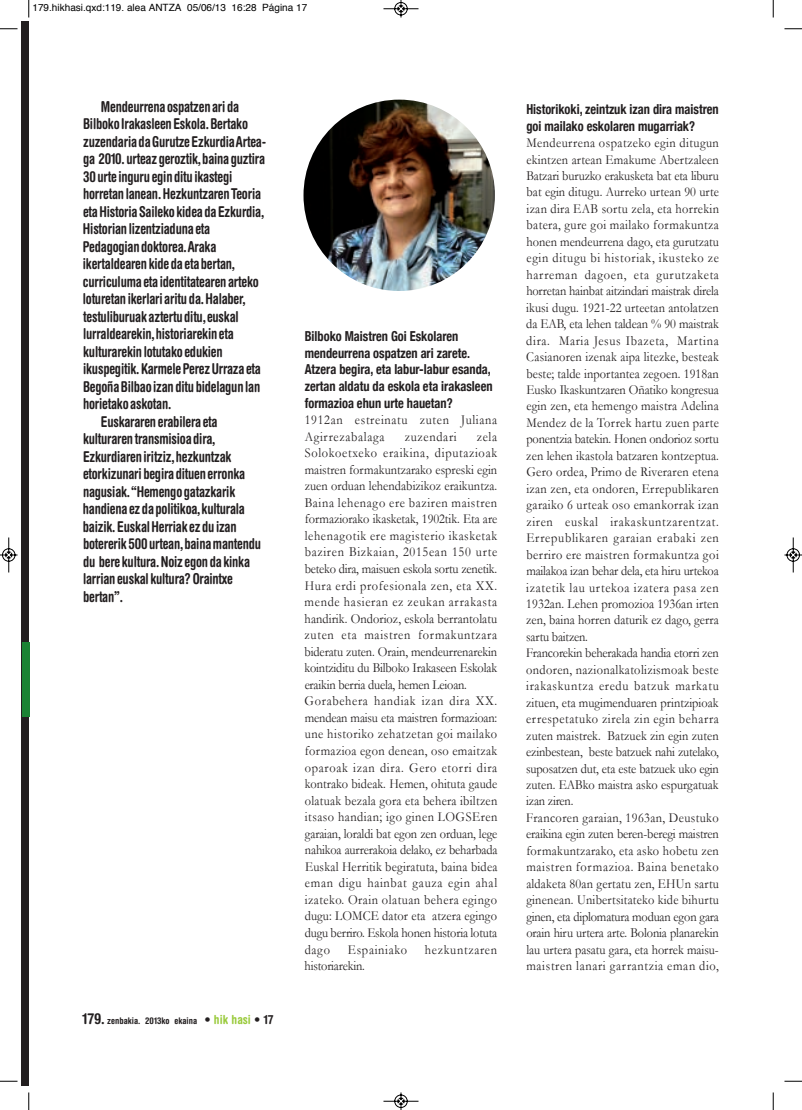
<style>
.page{position:relative;width:802px;height:1110px;background:#fff}
.page>*{position:absolute;margin:0;border:0;box-sizing:border-box;transform-origin:0 0}
.t1{font:700 condensed 15px "Helvetica Rounded";letter-spacing:-.015em;color:#231f20;scale:.9 1}
.t2{font:13.75px/16.5px "Garamond";letter-spacing:.02em;color:#231f20;scale:.9 1}
.t3{font:700 condensed 13.75px/16.5px "Helvetica Neue";color:#231f20;scale:.9 1}
.t4{font:13.75px/16.5px "Garamond";letter-spacing:.055em;color:#231f20;scale:.9 1}
.t5{font:13.75px "Garamond";letter-spacing:-.015em;color:#231f20;scale:.9 1}
.t6{font:10px "Helvetica";color:#000}
.t7{font:700 condensed 9.25px "Helvetica Rounded";color:#231f20}
.s1{font-size:15px}
.s2{font-size:12.5px}
.s3{font-size:12.5px;color:#99ca3b}
</style>
<div class="page">
<div style="left:22px;top:22px;width:7px;height:1064px;background:#231f20"></div>
<div style="left:22px;top:642px;width:7px;height:74px;background:#1b8334"></div>
<img style="left:303px;top:100px;width:192px;height:191px;border-radius:96px">
<svg style="left:28px;top:0;width:2px;height:18px"></svg>
<svg style="left:0;top:28px;width:18px;height:2px"></svg>
<svg style="left:773px;top:0;width:1px;height:18px"></svg>
<svg style="left:784px;top:28px;width:18px;height:2px"></svg>
<svg style="left:28px;top:1092px;width:2px;height:18px"></svg>
<svg style="left:0;top:1081px;width:18px;height:1px"></svg>
<svg style="left:773px;top:1092px;width:1px;height:18px"></svg>
<svg style="left:784px;top:1081px;width:18px;height:1px"></svg>
<svg style="left:383px;top:0;width:36px;height:18px"></svg>
<svg style="left:383px;top:1092px;width:36px;height:18px"></svg>
<svg style="left:0;top:537px;width:18px;height:36px"></svg>
<svg style="left:784px;top:537px;width:18px;height:36px"></svg>
<p class="t6" style="left:32px;top:4px;width:276px">179.hikhasi.qxd:119. alea ANTZA 05/06/13 16:28 Página 17</p>
<p class="t1" style="left:101px;top:101px;width:155px">Mendeurrena ospatzen ari da</p>
<p class="t1" style="left:83px;top:119px;width:185px">Bilboko Irakasleen Eskola. Bertako</p>
<p class="t1" style="left:83px;top:136px;width:205px">zuzendaria da Gurutze Ezkurdia Artea-</p>
<p class="t1" style="left:83px;top:154px;width:204px">ga 2010. urteaz geroztik, baina guztira</p>
<p class="t1" style="left:83px;top:171px;width:167px">30 urte inguru egin ditu ikastegi</p>
<p class="t1" style="left:83px;top:189px;width:199px">horretan lanean. Hezkuntzaren Teoria</p>
<p class="t1" style="left:83px;top:206px;width:203px">eta Historia Saileko kidea da Ezkurdia,</p>
<p class="t1" style="left:83px;top:224px;width:143px">Historian lizentziaduna eta</p>
<p class="t1" style="left:83px;top:241px;width:150px">Pedagogian doktorea. Araka</p>
<p class="t1" style="left:83px;top:259px;width:171px">ikertaldearen kide da eta bertan,</p>
<p class="t1" style="left:83px;top:276px;width:197px">curriculuma eta identitatearen arteko</p>
<p class="t1" style="left:83px;top:294px;width:182px">loturetan ikerlari aritu da. Halaber,</p>
<p class="t1" style="left:83px;top:311px;width:174px">testuliburuak aztertu ditu, euskal</p>
<p class="t1" style="left:83px;top:329px;width:169px">lurraldearekin, historiarekin eta</p>
<p class="t1" style="left:83px;top:346px;width:156px">kulturarekin lotutako edukien</p>
<p class="t1" style="left:83px;top:364px;width:199px">ikuspegitik. Karmele Perez Urraza eta</p>
<p class="t1" style="left:83px;top:381px;width:198px">Begoña Bilbao izan ditu bidelagun lan</p>
<p class="t1" style="left:83px;top:399px;width:100px">horietako askotan.</p>
<p class="t1" style="left:101px;top:416px;width:131px">Euskararen erabilera eta</p>
<p class="t1" style="left:83px;top:434px;width:149px">kulturaren transmisioa dira,</p>
<p class="t1" style="left:83px;top:451px;width:166px">Ezkurdiaren iritziz, hezkuntzak</p>
<p class="t1" style="left:83px;top:469px;width:182px">etorkizunari begira dituen erronka</p>
<p class="t1" style="left:83px;top:486px;width:171px">nagusiak. “Hemengo gatazkarik</p>
<p class="t1" style="left:83px;top:504px;width:181px">handiena ez da politikoa, kulturala</p>
<p class="t1" style="left:83px;top:521px;width:172px">baizik. Euskal Herriak ez du izan</p>
<p class="t1" style="left:83px;top:539px;width:199px">botererik 500 urtean, baina mantendu</p>
<p class="t1" style="left:83px;top:556px;width:187px">du bere kultura. Noiz egon da kinka</p>
<p class="t1" style="left:83px;top:574px;width:168px">larrian euskal kultura? Oraintxe</p>
<p class="t1" style="left:83px;top:591px;width:46px">bertan”.</p>
<p class="t7" style="left:82px;top:1017px;width:193px"><span class="s1">179.</span> zenbakia. 2013ko ekaina <span class="s2">•</span> <span class="s3">hik hasi</span> <span class="s2">• 17</span></p>
<p class="t3" style="left:305px;top:328px;width:210px">Bilboko Maistren Goi Eskolaren mendeurrena ospatzen ari zarete.<br>Atzera begira, eta labur-labur esanda, zertan aldatu da eskola eta irakasleen formazioa ehun urte hauetan?</p>
<p class="t4" style="left:305px;top:412px;width:215px">1912an estreinatu zuten Juliana<br>Agirrezabalaga</p>
<p class="t4" style="left:405px;top:428px;width:59px">zuzendari</p>
<p class="t2" style="left:304px;top:428px;width:216px;text-indent:172px">zela Solokoetxeko eraikina, diputazioak maistren formakuntzarako espreski egin zuen orduan lehendabizikoz eraikuntza.<br>Baina lehenago ere baziren maistren formaziorako ikasketak, 1902tik. Eta are lehenagotik ere magisterio ikasketak baziren Bizkaian, 2015ean 150 urte beteko dira, maisuen eskola sortu zenetik.<br>Hura erdi profesionala zen, eta XX. mende hasieran ez zeukan arrakasta handirik. Ondorioz, eskola berrantolatu zuten eta maistren formakuntzara bideratu zuten. Orain, mendeurrenarekin kointziditu du Bilboko Irakaseen Eskolak eraikin berria duela, hemen Leioan.<br>Gorabehera handiak izan dira XX. mendean maisu eta maistren formazioan: une historiko zehatzetan goi mailako formazioa egon denean, oso emaitzak oparoak izan dira. Gero etorri dira kontrako bideak. Hemen, ohituta gaude olatuak bezala gora eta behera ibiltzen itsaso handian; igo ginen LOGSEren garaian, loraldi bat egon zen orduan, lege nahikoa aurrerakoia delako, ez beharbada Euskal Herritik begiratuta, baina bidea eman digu hainbat gauza egin ahal izateko. Orain olatuan behera egingo dugu: LOMCE dator eta atzera egingo dugu berriro. Eskola honen historia lotuta dago</p>
<p class="t4" style="left:348px;top:941px;width:67px">Espainiako</p>
<p class="t4" style="left:425px;top:941px;width:82px">hezkuntzaren</p>
<p class="t5" style="left:304px;top:958px;width:68px">historiarekin.</p>
<p class="t3" style="left:526px;top:101px;width:215px">Historikoki, zeintzuk izan dira maistren goi mailako eskolaren mugarriak?</p>
<p class="t2" style="left:526px;top:135px;width:216px">Mendeurrena ospatzeko egin ditugun ekintzen artean Emakume Abertzaleen Batzari buruzko erakusketa bat eta liburu bat egin ditugu. Aurreko urtean 90 urte izan dira EAB sortu zela, eta horrekin batera, gure goi mailako formakuntza honen mendeurrena dago, eta gurutzatu egin ditugu bi historiak, ikusteko ze harreman dagoen, eta gurutzaketa horretan hainbat aitzindari maistrak direla ikusi dugu. 1921-22 urteetan antolatzen da EAB, eta lehen taldean % 90 maistrak dira. Maria Jesus Ibazeta, Martina Casianoren izenak aipa litezke, besteak beste; talde inportantea zegoen. 1918an Eusko Ikaskuntzaren Oñatiko kongresua egin zen, eta hemengo maistra Adelina Mendez de la Torrek hartu zuen parte ponentzia batekin. Honen ondorioz sortu zen lehen ikastola batzaren kontzeptua.<br>Gero ordea, Primo de Riveraren etena izan zen, eta ondoren, Errepublikaren garaiko 6 urteak oso emankorrak izan ziren euskal irakaskuntzarentzat.<br>Errepublikaren garaian erabaki zen berriro ere maistren formakuntza goi mailakoa izan behar dela, eta hiru urtekoa izatetik lau urtekoa izatera pasa zen 1932an. Lehen promozioa 1936an irten zen, baina horren daturik ez dago, gerra sartu baitzen.<br>Francorekin beherakada handia etorri zen ondoren, nazionalkatolizismoak beste irakaskuntza eredu batzuk markatu zituen, eta mugimenduaren printzipioak errespetatuko zirela zin egin beharra zuten maistrek. Batzuek zin egin zuten ezinbestean, beste batzuek nahi zutelako, suposatzen dut, eta este batzuek uko egin zuten. EABko maistra asko espurgatuak izan ziren.<br>Francoren garaian, 1963an, Deustuko eraikina egin zuten beren-beregi maistren formakuntzarako, eta asko hobetu zen maistren formazioa. Baina benetako aldaketa 80an gertatu zen, EHUn sartu ginenean. Unibertsitateko kide bihurtu ginen, eta diplomatura moduan egon gara orain hiru urtera arte. Bolonia planarekin lau urtera pasatu gara, eta horrek maisu&shy;maistren lanari garrantzia eman dio,</p>
</div>
